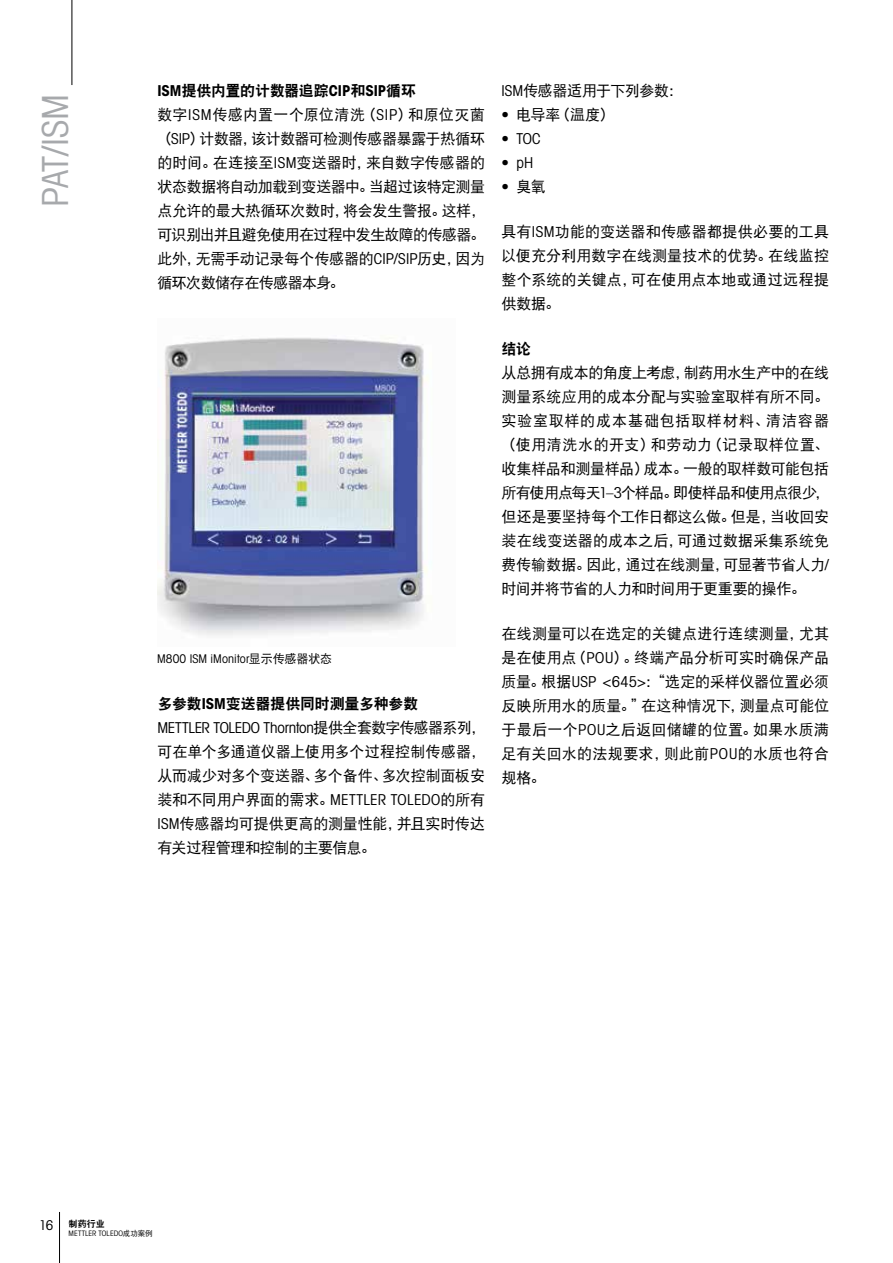
<style>
.page{position:relative;width:893px;height:1263px;background:#fff}
.page>*{position:absolute;margin:0;border:0;box-sizing:border-box;transform-origin:0 0}
.t1{font:36px "Avant Gardefor MT Bk";letter-spacing:-.02em;color:#a7a9ac}
.t2{font:15px/24px "DFP Hei W5";letter-spacing:-.01em;color:#000;text-align:justify}
.t3{font:15px "DFP Hei W9";letter-spacing:-.015em;color:#000}
.t4{font:15px "Avant Gardefor MT Bk";letter-spacing:-.015em;color:#000}
.t5{font:15px "DFP Hei W5";letter-spacing:-.03em;color:#000}
.t6{font:12px "Avant Gardefor MT Bk";letter-spacing:.01em;color:#000}
.t7{font:9px "DFP Hei W9";color:#000}
.t8{font:7.5px "Avant Gardefor MT Bk";letter-spacing:.015em;color:#000}
.s1{font-family:"Avant Gardefor MT Bd"}
.s2{font-family:"Avant Gardefor MT Bk"}
.s3{font-family:"DFP Hei W5"}
.s4{font-family:"Avant Gardefor MT Bk";font-size:13.5px}
</style>
<div class="page">
<hr style="left:59px;top:1212px;width:1px;height:51px;background:#000">
<hr style="left:72px;top:0;width:1px;height:85px;background:#000">
<img style="left:157px;top:337px;width:271px;height:299px">
<h1 class="t1" style="left:33px;top:207px;width:115px;rotate:-90deg">PAT/ISM</h1>
<p class="t3" style="left:157px;top:83px;width:260px"><span class="s1">ISM</span>提供内置的计数器追踪<span class="s1">CIP</span>和<span class="s1">SIP</span>循环</p>
<p class="t2" style="left:157px;top:102px;width:329px">数字<span class="s2">ISM</span>传感内置一个原位清洗（<span class="s2">SIP</span>）和原位灭菌（<span class="s2">SIP</span>）计数器，该计数器可检测传感器暴露于热循环的时间。在连接至<span class="s2">ISM</span>变送器时，来自数字传感器的状态数据将自动加载到变送器中。当超过该特定测量点允许的最大热循环次数时，将会发生警报。这样，可识别出并且避免使用在过程中发生故障的传感器。此外，无需手动记录每个传感器的<span class="s2">CIP/SIP</span>历史，因为循环次数储存在传感器本身。</p>
<p class="t6" style="left:157px;top:651px;width:176px">M800 ISM iMonitor<span class="s3">显示传感器状态</span></p>
<p class="t3" style="left:157px;top:695px;width:262px">多参数<span class="s1">ISM</span>变送器提供同时测量多种参数</p>
<p class="t4" style="left:157px;top:718px;width:329px">METTLER TOLEDO Thornton<span class="s3">提供全套数字传感器系列，</span></p>
<p class="t2" style="left:157px;top:739px;width:329px">可在单个多通道仪器上使用多个过程控制传感器，从而减少对多个变送器、多个备件、多次控制面板安装和不同用户界面的需求。<span class="s2">METTLER TOLEDO</span>的所有<span class="s2">ISM</span>传感器均可提供更高的测量性能，并且实时传达有关过程管理和控制的主要信息。</p>
<p class="t5" style="left:501px;top:82px;width:183px"><span class="s2">ISM</span>传感器适用于下列参数：</p>
<p class="t2" style="left:501px;top:102px;width:114px"><span class="s2">•</span> 电导率（温度）</p>
<p class="t4" style="left:501px;top:129px;width:41px">• TOC</p>
<p class="t4" style="left:501px;top:153px;width:33px">• pH</p>
<p class="t2" style="left:501px;top:174px;width:46px"><span class="s2">•</span> 臭氧</p>
<p class="t2" style="left:501px;top:219px;width:329px">具有<span class="s2">ISM</span>功能的变送器和传感器都提供必要的工具以便充分利用数字在线测量技术的优势。在线监控整个系统的关键点，可在使用点本地或通过远程提供数据。</p>
<p class="t3" style="left:501px;top:340px;width:31px">结论</p>
<p class="t2" style="left:501px;top:360px;width:329px">从总拥有成本的角度上考虑，制药用水生产中的在线测量系统应用的成本分配与实验室取样有所不同。实验室取样的成本基础包括取样材料、清洁容器（使用清洗水的开支）和劳动力（记录取样位置、收集样品和测量样品）成本。一般的取样数可能包括所有使用点每天<span class="s2">1–3</span>个样品。即使样品和使用点很少，但还是要坚持每个工作日都这么做。但是，当收回安装在线变送器的成本之后，可通过数据采集系统免费传输数据。因此，通过在线测量，可显著节省人力<span class="s2">/</span>时间并将节省的人力和时间用于更重要的操作。</p>
<p class="t2" style="left:501px;top:621px;width:329px">在线测量可以在选定的关键点进行连续测量，尤其是在使用点（<span class="s2">POU</span>）。终端产品分析可实时确保产品质量。根据<span class="s2">USP &lt;645&gt;</span>：“选定的采样仪器位置必须反映所用水的质量。”在这种情况下，测量点可能位于最后一个<span class="s2">POU</span>之后返回储罐的位置。如果水质满足有关回水的法规要求，则此前<span class="s2">POU</span>的水质也符合规格。</p>
<p class="t7" style="left:39px;top:1219px;width:67px"><span class="s4">16</span> 制药行业</p>
<p class="t8" style="left:69px;top:1229px;width:85px">METTLER TOLEDO<span class="s3">成功案例</span></p>
</div>
